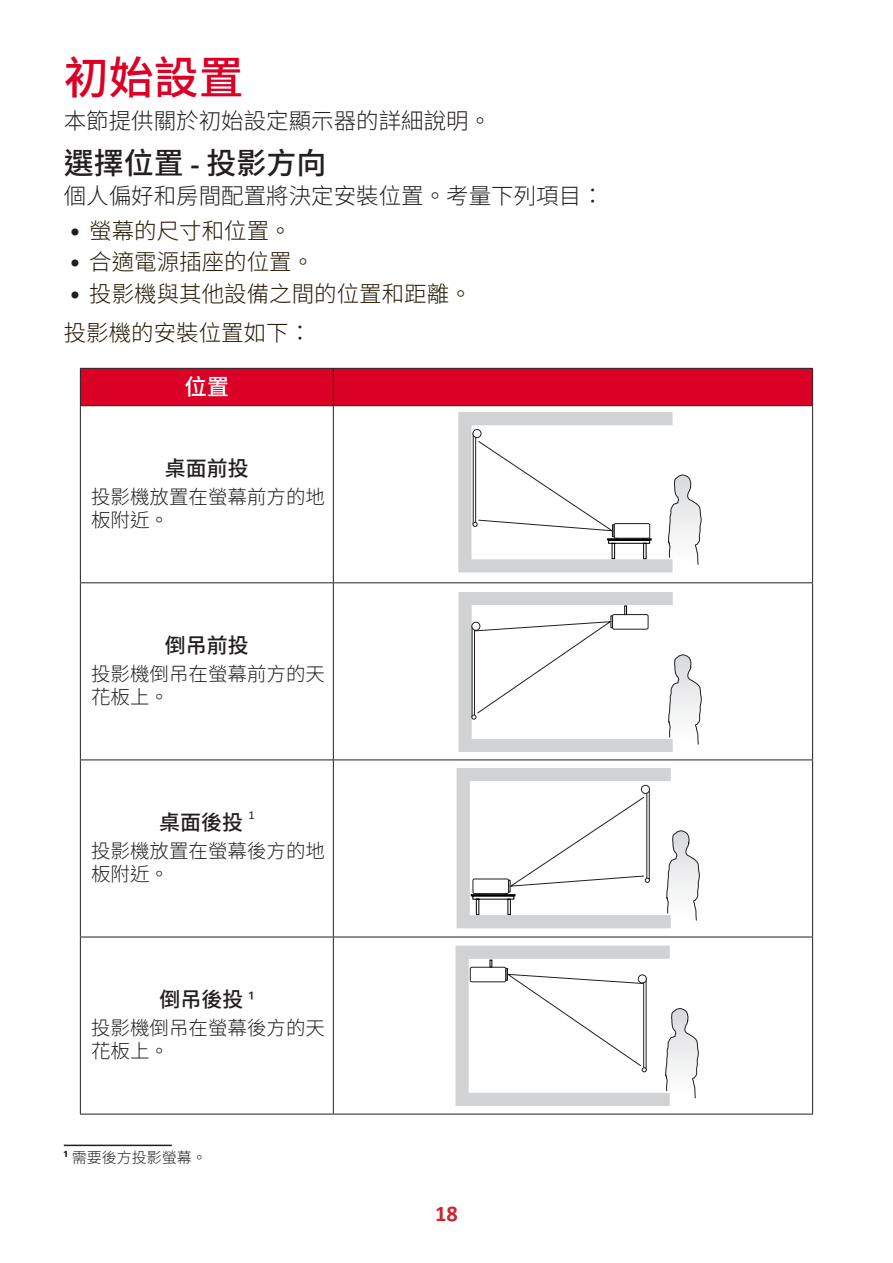
<style>
.page{position:relative;width:893px;height:1263px;background:#fff}
.page>*{position:absolute;margin:0;border:0;box-sizing:border-box;transform-origin:0 0}
.Heading_1{font:500 45px "Noto Sans TC";color:#db0025}
.Heading_2{font:500 30px "Noto Sans TC";color:#231f20}
.Body{font:300 22.5px "Noto Sans TC";color:#251a05}
.Body-2{font:300 22.5px "Noto Sans TC";color:#231f20}
.t1{font:700 22.5px "Calibri";color:#d1232a}
.Table-Header{font:500 22.5px "Noto Sans TC";color:#fff}
.Table-Menu{font:500 21px "Noto Sans TC";color:#231f20}
.Table-Body{font:300 19.5px/23.4px "Noto Sans TC";color:#231f20}
.t2{font:300 15px "Noto Sans TC";color:#231f20}
.Table-Menu-2{font:12.3px "Calibri";color:#231f20}
.s1{font-family:"Calibri";font-weight:700}
.s2{font-family:"Calibri";font-weight:400;color:#231f20}
.s3{font-family:"Calibri";font-weight:400}
.s4{font-family:"Calibri";font-weight:700;font-size:16.5px}
</style>
<div class="page">
<div style="left:81px;top:369px;width:731px;height:36px;background:#db0025"></div>
<hr style="left:80px;top:368px;width:253px;height:1px;background:#231f20">
<hr style="left:80px;top:369px;width:1px;height:36px;background:#231f20">
<hr style="left:333px;top:368px;width:480px;height:1px;background:#231f20">
<hr style="left:333px;top:369px;width:1px;height:36px;background:#231f20">
<hr style="left:812px;top:369px;width:1px;height:36px;background:#231f20">
<hr style="left:80px;top:405px;width:253px;height:1px;background:#231f20">
<hr style="left:80px;top:406px;width:1px;height:176px;background:#231f20">
<hr style="left:333px;top:405px;width:480px;height:1px;background:#231f20">
<hr style="left:333px;top:406px;width:1px;height:176px;background:#231f20">
<hr style="left:812px;top:406px;width:1px;height:176px;background:#231f20">
<hr style="left:80px;top:582px;width:253px;height:1px;background:#231f20">
<hr style="left:80px;top:583px;width:1px;height:176px;background:#231f20">
<hr style="left:333px;top:582px;width:480px;height:1px;background:#231f20">
<hr style="left:333px;top:583px;width:1px;height:176px;background:#231f20">
<hr style="left:812px;top:583px;width:1px;height:176px;background:#231f20">
<hr style="left:80px;top:759px;width:253px;height:1px;background:#231f20">
<hr style="left:80px;top:760px;width:1px;height:177px;background:#231f20">
<hr style="left:333px;top:759px;width:480px;height:1px;background:#231f20">
<hr style="left:333px;top:760px;width:1px;height:177px;background:#231f20">
<hr style="left:812px;top:760px;width:1px;height:177px;background:#231f20">
<hr style="left:80px;top:937px;width:253px;height:1px;background:#231f20">
<hr style="left:80px;top:937px;width:1px;height:177px;background:#231f20">
<hr style="left:333px;top:937px;width:480px;height:1px;background:#231f20">
<hr style="left:333px;top:937px;width:1px;height:177px;background:#231f20">
<hr style="left:812px;top:937px;width:1px;height:177px;background:#231f20">
<hr style="left:80px;top:1114px;width:253px;height:1px;background:#231f20">
<hr style="left:333px;top:1114px;width:480px;height:1px;background:#231f20">
<svg style="left:458px;top:412px;width:243px;height:160px"></svg>
<div style="left:614px;top:523px;width:36px;height:15px;border:1px solid #231f20;border-radius:2px"></div>
<svg style="left:458px;top:592px;width:244px;height:159px"></svg>
<div style="left:612px;top:614px;width:36px;height:15px;border:1px solid #231f20;border-radius:2px"></div>
<svg style="left:457px;top:768px;width:243px;height:160px"></svg>
<div style="left:473px;top:879px;width:36px;height:15px;border:1px solid #231f20;border-radius:2px"></div>
<svg style="left:455px;top:945px;width:244px;height:160px"></svg>
<div style="left:470px;top:967px;width:36px;height:15px;border:1px solid #231f20;border-radius:2px"></div>
<hr style="left:64px;top:1144px;width:108px;height:2px;background:#231f20">
<p class="Heading_1" style="left:64px;top:52px;width:181px">初始設置</p>
<p class="Body-2" style="left:64px;top:108px;width:429px">本節提供關於初始設定顯示器的詳細說明。</p>
<p class="Heading_2" style="left:64px;top:146px;width:264px">選擇位置 <span class="s1">-</span> 投影方向</p>
<p class="Body-2" style="left:64px;top:183px;width:542px">個人偏好和房間配置將決定安裝位置。考量下列項目：</p>
<p class="Body" style="left:70px;top:218px;width:224px"><span class="s2">•</span> 螢幕的尺寸和位置。</p>
<p class="Body" style="left:70px;top:249px;width:246px"><span class="s2">•</span> 合適電源插座的位置。</p>
<p class="Body" style="left:70px;top:281px;width:404px"><span class="s2">•</span> 投影機與其他設備之間的位置和距離。</p>
<p class="Body" style="left:64px;top:320px;width:249px">投影機的安裝位置如下：</p>
<p class="Table-Header" style="left:184px;top:374px;width:47px">位置</p>
<p class="Table-Menu" style="left:165px;top:456px;width:86px">桌面前投</p>
<p class="Table-Body" style="left:91px;top:485px;width:235px">投影機放置在螢幕前方的地板附近。</p>
<p class="Table-Menu" style="left:165px;top:633px;width:86px">倒吊前投</p>
<p class="Table-Body" style="left:91px;top:662px;width:235px">投影機倒吊在螢幕前方的天花板上。</p>
<p class="Table-Menu" style="left:159px;top:810px;width:85px">桌面後投</p>
<p class="Table-Menu-2" style="left:248px;top:807px;width:8px">1</p>
<p class="Table-Body" style="left:91px;top:839px;width:235px">投影機放置在螢幕後方的地板附近。</p>
<p class="Table-Menu" style="left:160px;top:987px;width:96px">倒吊後投 <span class="s3">¹</span></p>
<p class="Table-Body" style="left:91px;top:1016px;width:235px">投影機倒吊在螢幕後方的天花板上。</p>
<p class="t2" style="left:64px;top:1149px;width:144px"><span class="s4">¹</span> 需要後方投影螢幕。</p>
<p class="t1" style="left:435px;top:1197px;width:24px">18</p>
</div>
